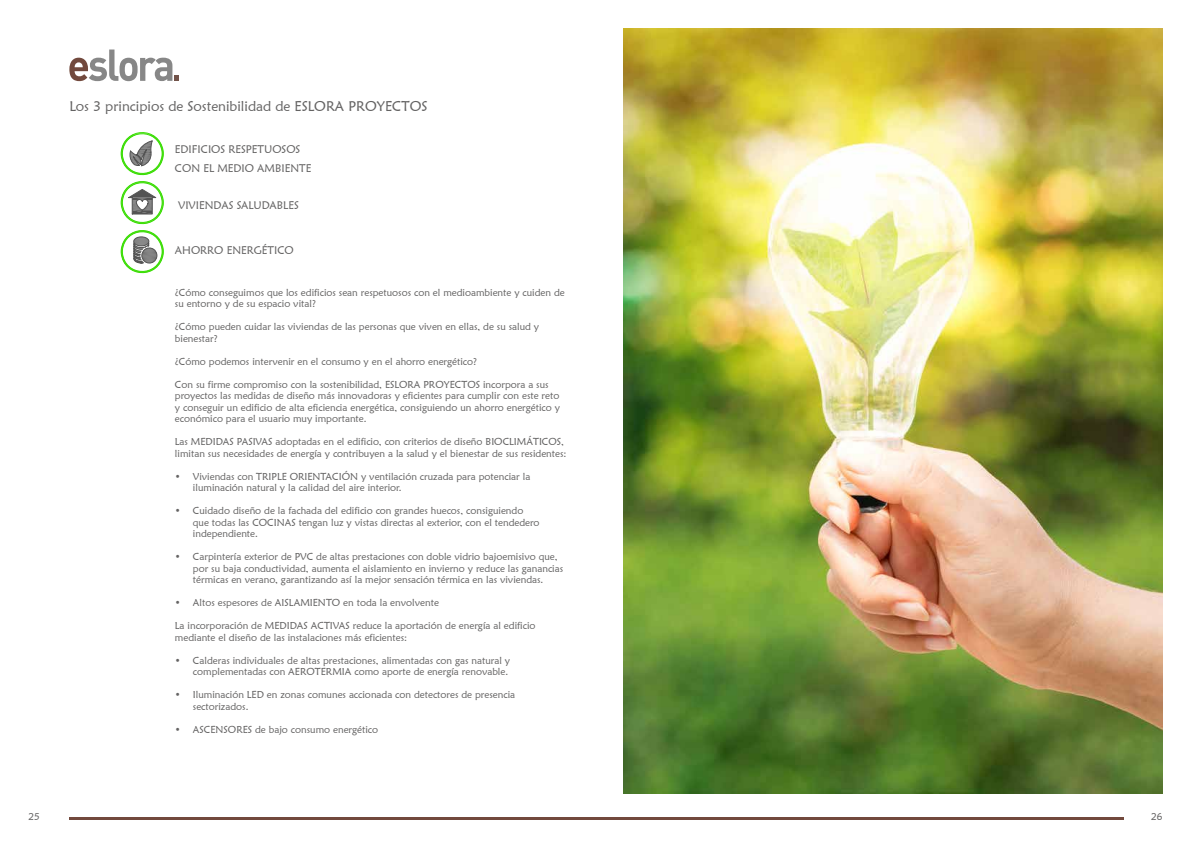
<style>
.page{position:relative;width:1191px;height:842px;background:#fff}
.page>*{position:absolute;margin:0;border:0;box-sizing:border-box;transform-origin:0 0}
.t1{font:14px "Maiandra GD";color:#646363}
.t2{font:11px/18.7px "Maiandra GD";color:#646363}
.t3{font:10px/11.5px "Maiandra GD";color:#646363}
</style>
<div class="page">
<hr style="left:69px;top:816px;width:1055px;height:3px;background:#72493d">
<img style="left:624px;top:29px;width:538px;height:765px">
<svg style="left:121px;top:132px;width:43px;height:142px"></svg>
<svg style="left:69px;top:50px;width:110px;height:31px"></svg>
<h1 class="t1" style="left:69px;top:98px;width:360px">Los 3 principios de Sostenibilidad de ESLORA PROYECTOS</h1>
<p class="t2" style="left:175px;top:140px;width:138px">EDIFICIOS RESPETUOSOS<br>CON EL MEDIO AMBIENTE</p>
<p class="t2" style="left:178px;top:196px;width:122px">VIVIENDAS SALUDABLES</p>
<p class="t2" style="left:175px;top:241px;width:120px">AHORRO ENERGÉTICO</p>
<p class="t3" style="left:175px;top:286px;width:391px">¿Cómo conseguimos que los edificios sean respetuosos con el medioambiente y cuiden de su entorno y de su espacio vital?</p>
<p class="t3" style="left:175px;top:321px;width:366px">¿Cómo pueden cuidar las viviendas de las personas que viven en ellas, de su salud y bienestar?</p>
<p class="t3" style="left:175px;top:355px;width:304px">¿Cómo podemos intervenir en el consumo y en el ahorro energético?</p>
<p class="t3" style="left:175px;top:378px;width:386px">Con su firme compromiso con la sostenibilidad, ESLORA PROYECTOS incorpora a sus proyectos las medidas de diseño más innovadoras y eficientes para cumplir con este reto y conseguir un edificio de alta eficiencia energética, consiguiendo un ahorro energético y económico para el usuario muy importante.</p>
<p class="t3" style="left:175px;top:436px;width:393px">Las MEDIDAS PASIVAS adoptadas en el edificio, con criterios de diseño BIOCLIMÁTICOS, limitan sus necesidades de energía y contribuyen a la salud y el bienestar de sus residentes:</p>
<p class="t3" style="left:193px;top:470px;width:339px;text-indent:-18px">• Viviendas con TRIPLE ORIENTACIÓN y ventilación cruzada para potenciar la iluminación natural y la calidad del aire interior.</p>
<p class="t3" style="left:193px;top:505px;width:348px;text-indent:-18px">• Cuidado diseño de la fachada del edificio con grandes huecos, consiguiendo que todas las COCINAS tengan luz y vistas directas al exterior, con el tendedero independiente.</p>
<p class="t3" style="left:193px;top:551px;width:372px;text-indent:-18px">• Carpintería exterior de PVC de altas prestaciones con doble vidrio bajoemisivo que, por su baja conductividad, aumenta el aislamiento en invierno y reduce las ganancias térmicas en verano, garantizando así la mejor sensación térmica en las viviendas.</p>
<p class="t3" style="left:175px;top:597px;width:265px">• Altos espesores de AISLAMIENTO en toda la envolvente</p>
<p class="t3" style="left:175px;top:620px;width:362px">La incorporación de MEDIDAS ACTIVAS reduce la aportación de energía al edificio mediante el diseño de las instalaciones más eficientes:</p>
<p class="t3" style="left:175px;top:654px;width:337px;text-align:right">• Calderas individuales de altas prestaciones, alimentadas con gas natural y complementadas con AEROTERMIA como aporte de energía renovable.</p>
<p class="t3" style="left:193px;top:689px;width:324px;text-indent:-18px">• Iluminación LED en zonas comunes accionada con detectores de presencia sectorizados.</p>
<p class="t3" style="left:175px;top:723px;width:205px">• ASCENSORES de bajo consumo energético</p>
<p class="t3" style="left:28px;top:810px;width:13px">25</p>
<p class="t3" style="left:1151px;top:810px;width:13px">26</p>
</div>
